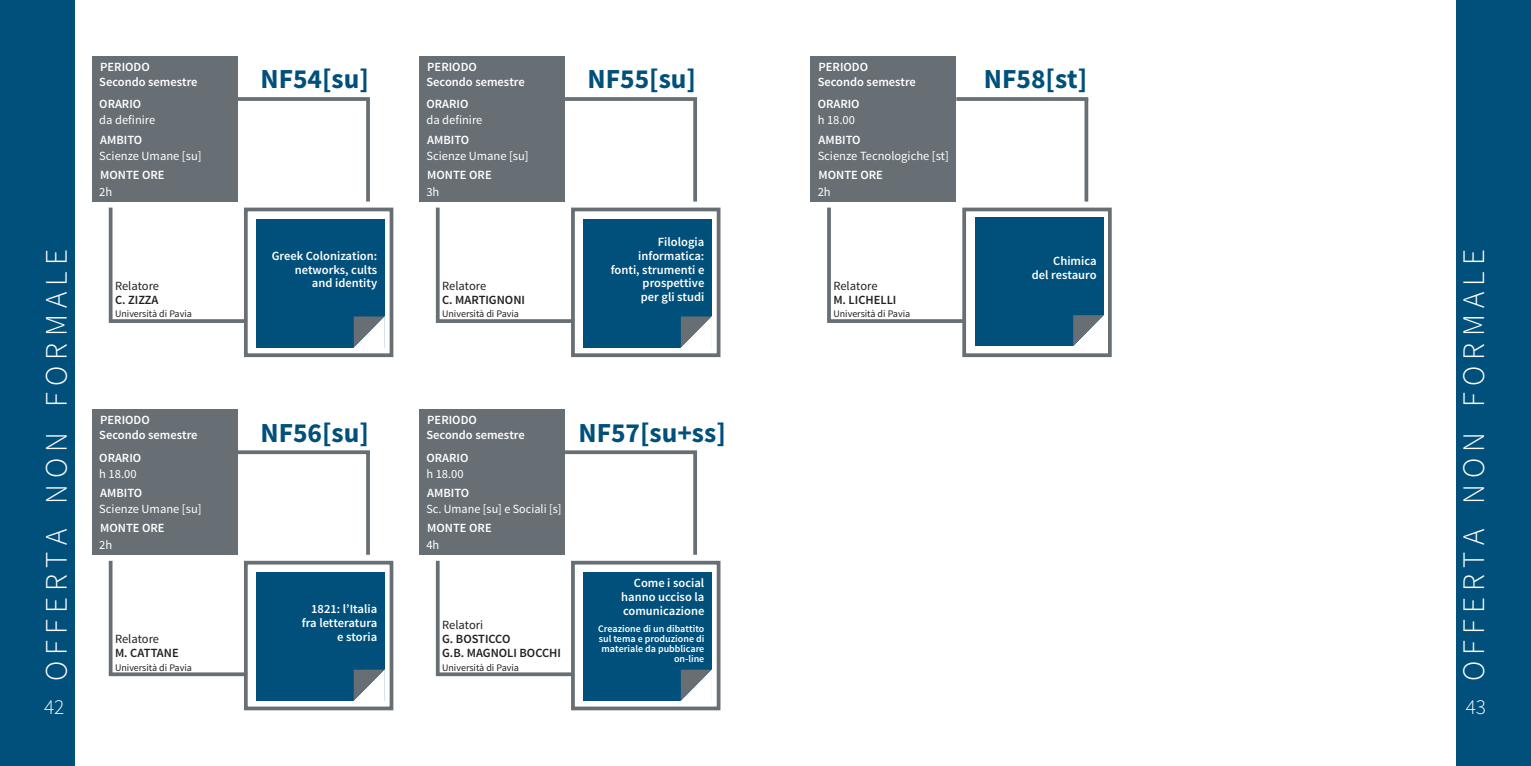
<style>
.page{position:relative;width:1531px;height:766px;background:#fff}
.page>*{position:absolute;margin:0;border:0;box-sizing:border-box;transform-origin:0 0}
.t1{font:300 31.25px "Source Sans Pro";color:#fff}
.t2{font:700 27.5px "Source Sans Pro";color:#00507b}
.t3{font:300 21.25px "Source Sans Pro";color:#fff}
.t4{font:600 12.5px/13.8px "Source Sans Pro";color:#fff;text-align:right}
.t5{font:12.5px "Source Sans Pro";color:#fff}
.t6{font:600 12.5px "Source Sans Pro";color:#231f20}
.t7{font:12.5px "Source Sans Pro";color:#231f20}
.t8{font:10px "Source Sans Pro";color:#231f20}
.t9{font:600 10px/10px "Source Sans Pro";color:#fff;text-align:right}
</style>
<div class="page">
<div style="left:0;top:0;width:74px;height:765px;background:#00507b"></div>
<div style="left:1456px;top:0;width:75px;height:765px;background:#00507b"></div>
<div style="left:810px;top:56px;width:146px;height:145px;background:#676f74"></div>
<svg style="left:827px;top:319px;width:135px;height:4px"></svg>
<hr style="left:827px;top:207px;width:4px;height:113px;background:#737a7f">
<div style="left:962px;top:207px;width:150px;height:150px;border:4px solid #676f74"></div>
<svg style="left:956px;top:97px;width:132px;height:4px"></svg>
<svg style="left:1084px;top:99px;width:4px;height:102px"></svg>
<div style="left:975px;top:217px;width:129px;height:129px;background:#00507b"></div>
<svg style="left:1073px;top:315px;width:31px;height:31px"></svg>
<div style="left:92px;top:56px;width:146px;height:145px;background:#676f74"></div>
<svg style="left:109px;top:319px;width:135px;height:4px"></svg>
<svg style="left:109px;top:207px;width:4px;height:113px"></svg>
<div style="left:244px;top:207px;width:149px;height:150px;border:4px solid #676f74"></div>
<svg style="left:238px;top:97px;width:132px;height:4px"></svg>
<svg style="left:366px;top:99px;width:4px;height:102px"></svg>
<div style="left:256px;top:219px;width:128px;height:128px;background:#00507b"></div>
<svg style="left:353px;top:316px;width:32px;height:32px"></svg>
<div style="left:419px;top:56px;width:146px;height:145px;background:#676f74"></div>
<svg style="left:436px;top:319px;width:135px;height:4px"></svg>
<svg style="left:436px;top:207px;width:4px;height:113px"></svg>
<div style="left:571px;top:207px;width:149px;height:150px;border:4px solid #676f74"></div>
<svg style="left:565px;top:97px;width:132px;height:4px"></svg>
<svg style="left:693px;top:101px;width:4px;height:100px"></svg>
<div style="left:583px;top:219px;width:128px;height:128px;background:#00507b"></div>
<svg style="left:680px;top:316px;width:32px;height:32px"></svg>
<div style="left:92px;top:409px;width:146px;height:145px;background:#676f74"></div>
<svg style="left:109px;top:672px;width:135px;height:4px"></svg>
<svg style="left:109px;top:560px;width:4px;height:113px"></svg>
<div style="left:244px;top:560px;width:149px;height:150px;border:4px solid #676f74"></div>
<svg style="left:238px;top:450px;width:132px;height:4px"></svg>
<svg style="left:366px;top:452px;width:4px;height:102px"></svg>
<div style="left:256px;top:572px;width:128px;height:128px;background:#00507b"></div>
<svg style="left:353px;top:669px;width:32px;height:32px"></svg>
<div style="left:419px;top:409px;width:146px;height:145px;background:#676f74"></div>
<svg style="left:436px;top:672px;width:135px;height:4px"></svg>
<svg style="left:436px;top:560px;width:4px;height:113px"></svg>
<div style="left:571px;top:560px;width:149px;height:150px;border:4px solid #676f74"></div>
<svg style="left:565px;top:450px;width:132px;height:4px"></svg>
<svg style="left:693px;top:452px;width:4px;height:102px"></svg>
<div style="left:583px;top:572px;width:128px;height:128px;background:#00507b"></div>
<svg style="left:680px;top:669px;width:32px;height:32px"></svg>
<p class="t4" style="left:100px;top:60px;width:51px">PERIODO</p>
<p class="t4" style="left:99px;top:75px;width:100px">Secondo semestre</p>
<p class="t5" style="left:99px;top:112px;width:58px">da definire</p>
<p class="t4" style="left:99px;top:98px;width:43px">ORARIO</p>
<p class="t4" style="left:100px;top:133px;width:43px">AMBITO</p>
<p class="t4" style="left:100px;top:168px;width:66px">MONTE ORE</p>
<p class="t5" style="left:99px;top:148px;width:104px">Scienze Umane [su]</p>
<p class="t2" style="left:260px;top:61px;width:110px">NF54[su]</p>
<p class="t4" style="left:427px;top:60px;width:51px">PERIODO</p>
<p class="t4" style="left:426px;top:75px;width:100px">Secondo semestre</p>
<p class="t5" style="left:426px;top:112px;width:58px">da definire</p>
<p class="t4" style="left:426px;top:98px;width:43px">ORARIO</p>
<p class="t4" style="left:427px;top:133px;width:43px">AMBITO</p>
<p class="t4" style="left:427px;top:168px;width:66px">MONTE ORE</p>
<p class="t5" style="left:426px;top:148px;width:104px">Scienze Umane [su]</p>
<p class="t2" style="left:587px;top:61px;width:110px">NF55[su]</p>
<p class="t4" style="left:818px;top:60px;width:51px">PERIODO</p>
<p class="t4" style="left:818px;top:75px;width:100px">Secondo semestre</p>
<p class="t5" style="left:818px;top:112px;width:39px">h 18.00</p>
<p class="t4" style="left:818px;top:98px;width:43px">ORARIO</p>
<p class="t4" style="left:818px;top:133px;width:43px">AMBITO</p>
<p class="t4" style="left:818px;top:168px;width:66px">MONTE ORE</p>
<p class="t5" style="left:818px;top:148px;width:133px">Scienze Tecnologiche [st]</p>
<p class="t2" style="left:984px;top:61px;width:105px">NF58[st]</p>
<p class="t5" style="left:99px;top:184px;width:15px">2h</p>
<p class="t5" style="left:426px;top:184px;width:15px">3h</p>
<p class="t5" style="left:818px;top:184px;width:15px">2h</p>
<p class="t4" style="left:658px;top:235px;width:48px">Filologia</p>
<p class="t4" style="left:611px;top:249px;width:95px">informatica: fonti, strumenti e prospettive</p>
<p class="t4" style="left:641px;top:290px;width:65px">per gli studi</p>
<h1 class="t1" style="left:38px;top:681px;width:433px;rotate:-90deg">O F F E R T A N O N F O R M A L E</h1>
<h1 class="t1" style="left:1454px;top:681px;width:433px;rotate:-90deg">O F F E R T A N O N F O R M A L E</h1>
<h3 class="t3" style="left:44px;top:693px;width:22px">42</h3>
<h3 class="t3" style="left:1465px;top:693px;width:22px">43</h3>
<p class="t4" style="left:272px;top:249px;width:107px">Greek Colonization: networks, cults</p>
<p class="t4" style="left:312px;top:277px;width:67px">and identity</p>
<p class="t4" style="left:1053px;top:255px;width:45px">Chimica</p>
<p class="t4" style="left:1032px;top:268px;width:66px">del restauro</p>
<p class="t7" style="left:115px;top:278px;width:46px">Relatore</p>
<p class="t6" style="left:115px;top:291px;width:45px">C. ZIZZA</p>
<p class="t8" style="left:115px;top:308px;width:78px">Università di Pavia</p>
<p class="t7" style="left:442px;top:278px;width:46px">Relatore</p>
<p class="t6" style="left:442px;top:291px;width:84px">C. MARTIGNONI</p>
<p class="t8" style="left:442px;top:308px;width:78px">Università di Pavia</p>
<p class="t7" style="left:833px;top:278px;width:46px">Relatore</p>
<p class="t6" style="left:833px;top:291px;width:65px">M. LICHELLI</p>
<p class="t8" style="left:833px;top:308px;width:78px">Università di Pavia</p>
<p class="t4" style="left:100px;top:413px;width:51px">PERIODO</p>
<p class="t4" style="left:427px;top:413px;width:51px">PERIODO</p>
<p class="t2" style="left:260px;top:414px;width:110px">NF56[su]</p>
<p class="t2" style="left:578px;top:414px;width:149px">NF57[su+ss]</p>
<p class="t4" style="left:99px;top:428px;width:100px">Secondo semestre</p>
<p class="t5" style="left:99px;top:465px;width:39px">h 18.00</p>
<p class="t4" style="left:426px;top:428px;width:100px">Secondo semestre</p>
<p class="t5" style="left:426px;top:465px;width:39px">h 18.00</p>
<p class="t4" style="left:99px;top:451px;width:43px">ORARIO</p>
<p class="t4" style="left:100px;top:486px;width:43px">AMBITO</p>
<p class="t4" style="left:100px;top:521px;width:66px">MONTE ORE</p>
<p class="t4" style="left:426px;top:451px;width:43px">ORARIO</p>
<p class="t4" style="left:427px;top:486px;width:43px">AMBITO</p>
<p class="t4" style="left:427px;top:521px;width:66px">MONTE ORE</p>
<p class="t5" style="left:426px;top:501px;width:137px">Sc. Umane [su] e Sociali [s]</p>
<p class="t5" style="left:99px;top:501px;width:104px">Scienze Umane [su]</p>
<p class="t5" style="left:99px;top:537px;width:15px">2h</p>
<p class="t5" style="left:426px;top:537px;width:15px">4h</p>
<p class="t4" style="left:621px;top:576px;width:85px;text-align:justify;text-indent:13px">Come i social hanno ucciso la comunicazione</p>
<p class="t9" style="left:598px;top:624px;width:108px">Creazione di un dibattito sul tema e produzione di materiale da pubblicare on-line</p>
<p class="t4" style="left:311px;top:602px;width:68px">1821: l’Italia</p>
<p class="t4" style="left:302px;top:616px;width:77px">fra letteratura</p>
<p class="t4" style="left:337px;top:629px;width:42px">e storia</p>
<p class="t7" style="left:442px;top:617px;width:43px">Relatori</p>
<p class="t6" style="left:442px;top:631px;width:70px">G. BOSTICCO</p>
<p class="t6" style="left:442px;top:644px;width:120px">G.B. MAGNOLI BOCCHI</p>
<p class="t8" style="left:442px;top:661px;width:78px">Università di Pavia</p>
<p class="t7" style="left:115px;top:631px;width:46px">Relatore</p>
<p class="t6" style="left:115px;top:644px;width:65px">M. CATTANE</p>
<p class="t8" style="left:115px;top:661px;width:78px">Università di Pavia</p>
</div>
